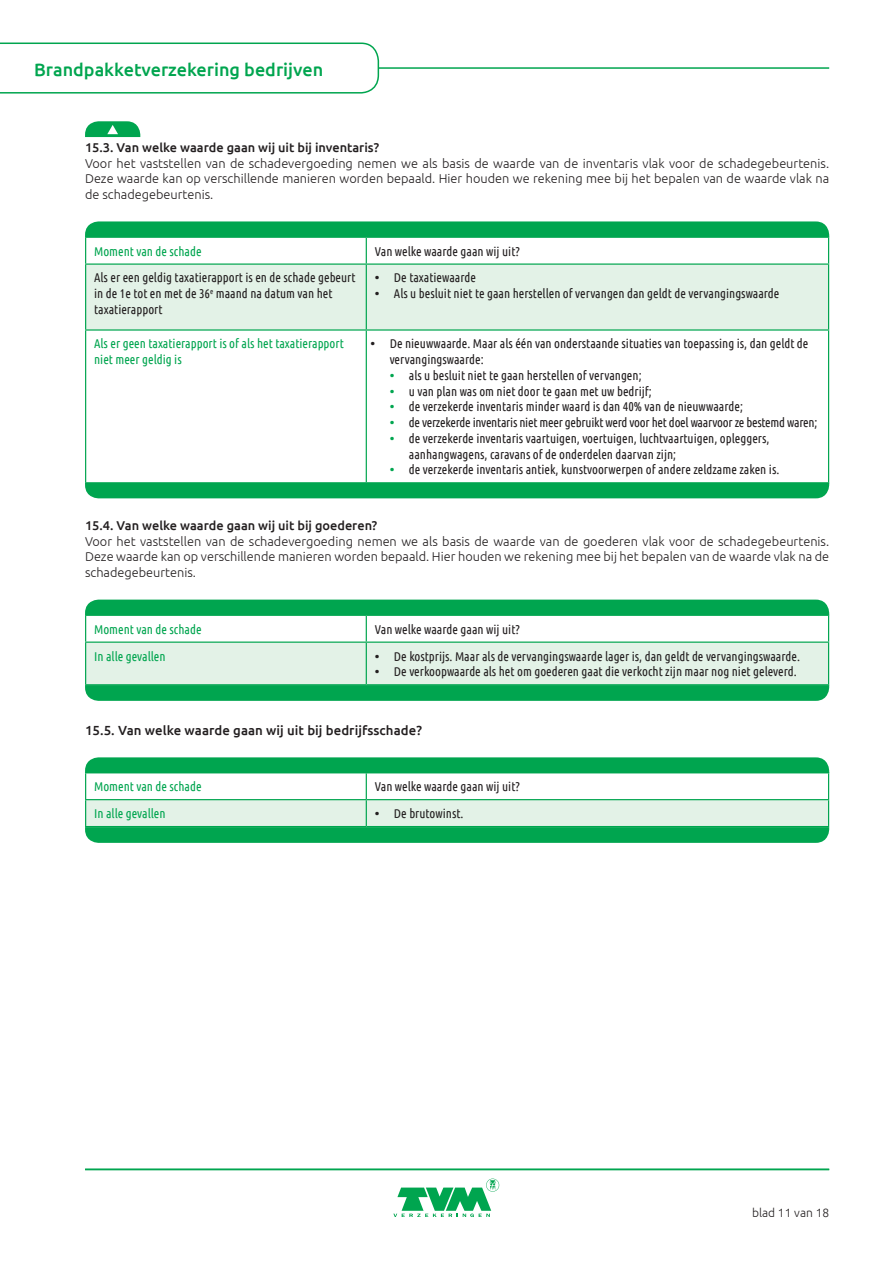
<style>
.page{position:relative;width:893px;height:1263px;background:#fff}
.page>*{position:absolute;margin:0;border:0;box-sizing:border-box;transform-origin:0 0}
.t1{font:500 18px "Ubuntu";color:#00a54f}
.Bodykopje_zw_-_16{font:500 13.2px "Ubuntu";letter-spacing:.005em;color:#231f20}
.Body_Tabel_def{font:12.75px/15.8px "Ubuntu Condensed";color:#231f20}
.Body_-_16{font:300 12.75px/15.8px "Ubuntu";color:#231f20;text-align:justify}
.Body{font:12.75px/15.8px "Ubuntu Condensed";color:#00a54f}
.Body-2{font:12.75px/15.8px "Ubuntu Condensed";color:#231f20}
.Body_-_16-2{font:500 12.75px "Ubuntu";color:#231f20}
.Body_Tabel_def-2{font:12.75px "Ubuntu Condensed";letter-spacing:-.02em;color:#231f20}
.t2{font:300 12px "Ubuntu";color:#231f20}
.s1{font-family:"Ubuntu";font-weight:500}
.s2{font-family:"Ubuntu";font-weight:500;color:#00a54f}
</style>
<div class="page">
<svg style="left:393px;top:1178px;width:106px;height:39px"></svg>
<hr style="left:85px;top:67px;width:744px;height:2px;background:#00a54f">
<svg style="left:0;top:42px;width:380px;height:52px"></svg>
<hr style="left:85px;top:1169px;width:744px;height:1px;background:#00a54f">
<svg style="left:85px;top:121px;width:55px;height:16px"></svg>
<div style="left:86px;top:265px;width:742px;height:64px;background:#e3f2e7"></div>
<hr style="left:85px;top:263px;width:281px;height:2px;background:#00a54f">
<hr style="left:85px;top:265px;width:1px;height:64px;background:#00a54f">
<hr style="left:366px;top:263px;width:463px;height:2px;background:#00a54f">
<hr style="left:366px;top:265px;width:1px;height:64px;background:#00a54f">
<hr style="left:828px;top:265px;width:1px;height:64px;background:#00a54f">
<hr style="left:85px;top:329px;width:281px;height:2px;background:#00a54f">
<hr style="left:85px;top:331px;width:1px;height:151px;background:#00a54f">
<hr style="left:366px;top:329px;width:463px;height:2px;background:#00a54f">
<hr style="left:366px;top:331px;width:1px;height:151px;background:#00a54f">
<hr style="left:828px;top:331px;width:1px;height:151px;background:#00a54f">
<hr style="left:85px;top:482px;width:281px;height:1px;background:#00a54f">
<hr style="left:366px;top:482px;width:463px;height:1px;background:#00a54f">
<svg style="left:85px;top:221px;width:744px;height:42px"></svg>
<div style="left:85px;top:483px;width:744px;height:15px;background:#00a54f"></div>
<svg style="left:85px;top:600px;width:744px;height:101px"></svg>
<svg style="left:85px;top:757px;width:744px;height:86px"></svg>
<h1 class="t1" style="left:34px;top:58px;width:291px">Brandpakketverzekering bedrijven</h1>
<p class="Body_-_16-2" style="left:85px;top:139px;width:296px">15.3. Van welke waarde gaan wij uit bij inventaris?</p>
<p class="Body_-_16" style="left:85px;top:155px;width:746px">Voor het vaststellen van de schadevergoeding nemen we als basis de waarde van de inventaris vlak voor de schadegebeurtenis.<br>Deze waarde kan op verschillende manieren worden bepaald. Hier houden we rekening mee bij het bepalen van de waarde vlak na de schadegebeurtenis.</p>
<p class="Body" style="left:94px;top:243px;width:109px">Moment van de schade</p>
<p class="Body_Tabel_def" style="left:375px;top:243px;width:147px">Van welke waarde gaan wij uit?</p>
<p class="Body-2" style="left:94px;top:270px;width:263px">Als er een geldig taxatierapport is en de schade gebeurt in de 1e tot en met de 36<sup>e</sup> maand na datum van het taxatierapport</p>
<p class="Body_Tabel_def" style="left:375px;top:270px;width:103px"><span class="s1">•</span> De taxatiewaarde</p>
<p class="Body_Tabel_def" style="left:375px;top:285px;width:406px"><span class="s1">•</span> Als u besluit niet te gaan herstellen of vervangen dan geldt de vervangingswaarde</p>
<p class="Body" style="left:94px;top:336px;width:251px">Als er geen taxatierapport is of als het taxatierapport niet meer geldig is</p>
<p class="Body_Tabel_def" style="left:390px;top:336px;width:420px;text-indent:-19px"><span class="s1">•</span> De nieuwwaarde. Maar als één van onderstaande situaties van toepassing is, dan geldt de vervangingswaarde:</p>
<p class="Body_Tabel_def" style="left:390px;top:367px;width:253px"><span class="s2">•</span> als u besluit niet te gaan herstellen of vervangen;</p>
<p class="Body_Tabel_def" style="left:390px;top:383px;width:264px"><span class="s2">•</span> u van plan was om niet door te gaan met uw bedrijf;</p>
<p class="Body_Tabel_def" style="left:390px;top:399px;width:355px"><span class="s2">•</span> de verzekerde inventaris minder waard is dan 40% van de nieuwwaarde;</p>
<p class="Body_Tabel_def-2" style="left:390px;top:415px;width:429px"><span class="s2">•</span> de verzekerde inventaris niet meer gebruikt werd voor het doel waarvoor ze bestemd waren;</p>
<p class="Body_Tabel_def" style="left:409px;top:430px;width:362px;text-indent:-19px"><span class="s2">•</span> de verzekerde inventaris vaartuigen, voertuigen, luchtvaartuigen, opleggers, aanhangwagens, caravans of de onderdelen daarvan zijn;</p>
<p class="Body_Tabel_def" style="left:390px;top:462px;width:391px"><span class="s2">•</span> de verzekerde inventaris antiek, kunstvoorwerpen of andere zeldzame zaken is.</p>
<p class="Body_-_16-2" style="left:85px;top:517px;width:294px">15.4. Van welke waarde gaan wij uit bij goederen?</p>
<p class="Body_-_16" style="left:85px;top:533px;width:746px">Voor het vaststellen van de schadevergoeding nemen we als basis de waarde van de goederen vlak voor de schadegebeurtenis.<br>Deze waarde kan op verschillende manieren worden bepaald. Hier houden we rekening mee bij het bepalen van de waarde vlak na de schadegebeurtenis.</p>
<p class="Body" style="left:94px;top:621px;width:109px">Moment van de schade</p>
<p class="Body_Tabel_def" style="left:375px;top:621px;width:147px">Van welke waarde gaan wij uit?</p>
<p class="Body" style="left:94px;top:648px;width:73px">In alle gevallen</p>
<p class="Body_Tabel_def" style="left:375px;top:648px;width:427px"><span class="s1">•</span> De kostprijs. Maar als de vervangingswaarde lager is, dan geldt de vervangingswaarde.</p>
<p class="Body_Tabel_def" style="left:375px;top:663px;width:423px"><span class="s1">•</span> De verkoopwaarde als het om goederen gaat die verkocht zijn maar nog niet geleverd.</p>
<p class="Bodykopje_zw_-_16" style="left:85px;top:722px;width:338px">15.5. Van welke waarde gaan wij uit bij bedrijfsschade?</p>
<p class="Body" style="left:94px;top:778px;width:109px">Moment van de schade</p>
<p class="Body_Tabel_def" style="left:375px;top:778px;width:147px">Van welke waarde gaan wij uit?</p>
<p class="Body" style="left:94px;top:805px;width:73px">In alle gevallen</p>
<p class="Body_Tabel_def" style="left:375px;top:805px;width:90px"><span class="s1">•</span> De brutowinst.</p>
<p class="t2" style="left:752px;top:1205px;width:79px">blad 11 van 18</p>
</div>
